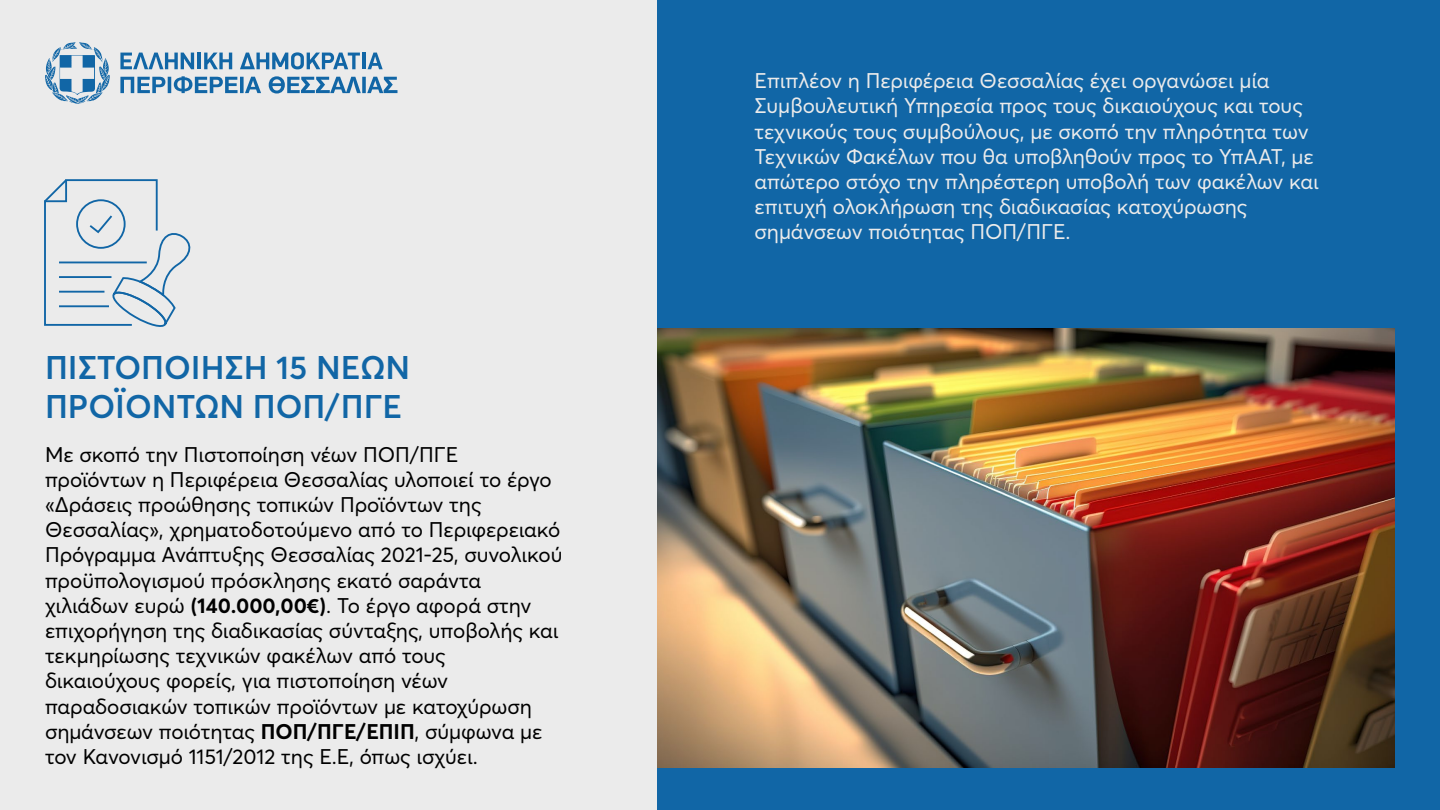
<style>
.page{position:relative;width:1440px;height:810px;background:#ebebeb}
.page>*{position:absolute;margin:0;border:0;box-sizing:border-box;transform-origin:0 0}
.t1{font:600 32.4px/38.8px "Averta";color:#1166a6}
.t2{font:21px/25.2px "Averta";letter-spacing:-.005em;color:#000}
.t3{font:21px/25.2px "Averta";letter-spacing:-.005em;color:#ebebeb}
.s1{font-weight:700}
</style>
<div class="page">
<div style="left:658px;top:0;width:782px;height:810px;background:#1166a6"></div>
<img style="left:658px;top:328px;width:737px;height:440px">
<svg style="left:44px;top:179px;width:147px;height:148px"></svg>
<svg style="left:45px;top:42px;width:65px;height:62px"></svg>
<svg style="left:120px;top:76px;width:277px;height:18px"></svg>
<svg style="left:120px;top:53px;width:74px;height:16px"></svg>
<hr style="left:197px;top:53px;width:4px;height:16px;background:#1166a6">
<svg style="left:204px;top:53px;width:28px;height:16px"></svg>
<svg style="left:240px;top:52px;width:120px;height:17px"></svg>
<hr style="left:362px;top:53px;width:3px;height:16px;background:#1166a6">
<svg style="left:368px;top:53px;width:15px;height:16px"></svg>
<h1 class="t1" style="left:45px;top:348px;width:367px">ΠΙΣΤΟΠΟΙΗΣΗ 15 ΝΕΩΝ<br>ΠΡΟΪΟΝΤΩΝ ΠΟΠ/ΠΓΕ</h1>
<p class="t2" style="left:45px;top:441px;width:519px">Με σκοπό την Πιστοποίηση νέων ΠΟΠ/ΠΓΕ προϊόντων η Περιφέρεια Θεσσαλίας υλοποιεί το έργο «Δράσεις προώθησης τοπικών Προϊόντων της Θεσσαλίας», χρηματοδοτούμενο από το Περιφερειακό Πρόγραμμα Ανάπτυξης Θεσσαλίας 2021-25, συνολικού προϋπολογισμού πρόσκλησης εκατό σαράντα χιλιάδων ευρώ <span class="s1">(140.000,00€)</span>. Το έργο αφορά στην επιχορήγηση της διαδικασίας σύνταξης, υποβολής και τεκμηρίωσης τεχνικών φακέλων από τους δικαιούχους φορείς, για πιστοποίηση νέων παραδοσιακών τοπικών προϊόντων με κατοχύρωση σημάνσεων ποιότητας <span class="s1">ΠΟΠ/ΠΓΕ/ΕΠΙΠ</span>, σύμφωνα με τον Κανονισμό 1151/2012 της Ε.Ε, όπως ισχύει.</p>
<p class="t3" style="left:754px;top:68px;width:566px">Επιπλέον η Περιφέρεια Θεσσαλίας έχει οργανώσει μία Συμβουλευτική Υπηρεσία προς τους δικαιούχους και τους τεχνικούς τους συμβούλους, με σκοπό την πληρότητα των Τεχνικών Φακέλων που θα υποβληθούν προς το ΥπΑΑΤ, με απώτερο στόχο την πληρέστερη υποβολή των φακέλων και επιτυχή ολοκλήρωση της διαδικασίας κατοχύρωσης σημάνσεων ποιότητας ΠΟΠ/ΠΓΕ.</p>
</div>
